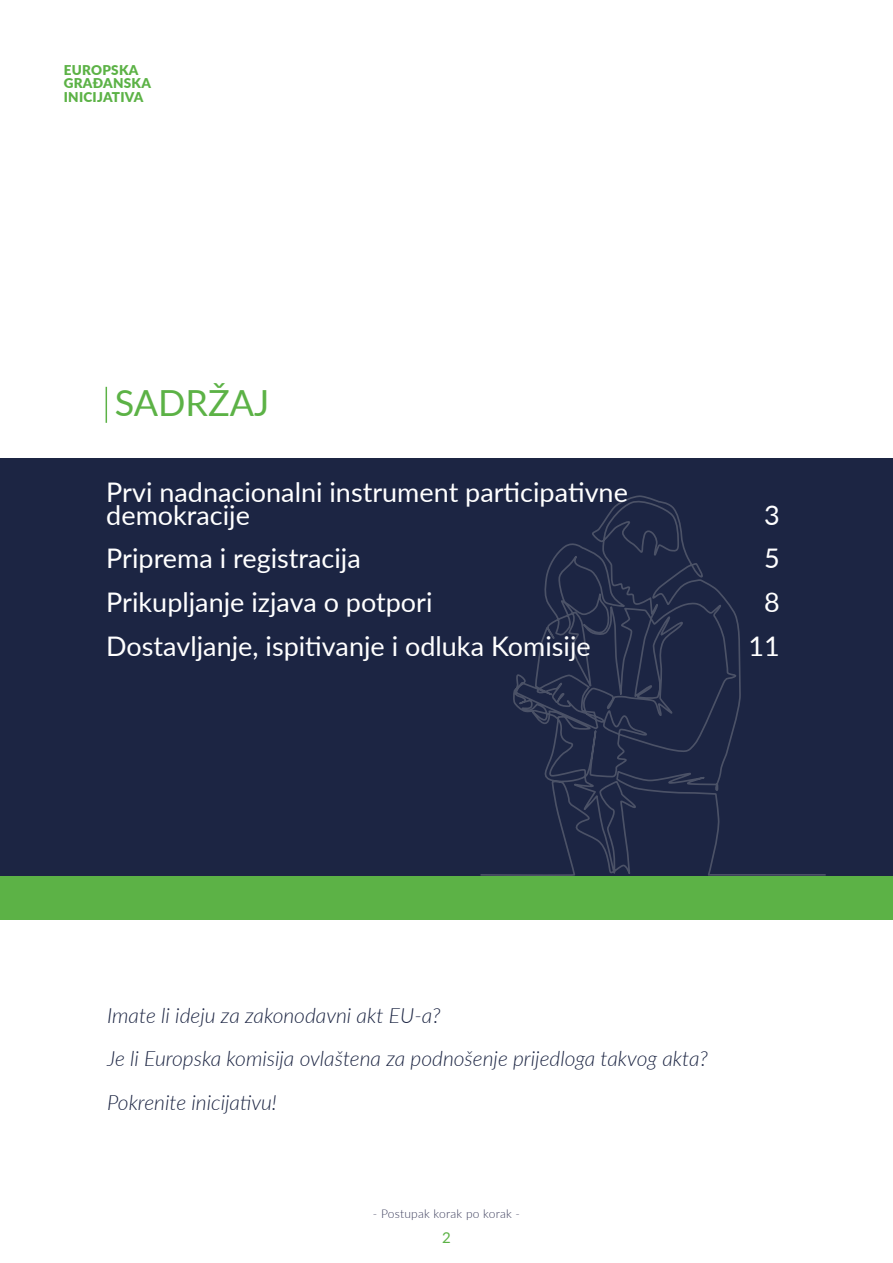
<style>
.page{position:relative;width:893px;height:1263px;background:#fff}
.page>*{position:absolute;margin:0;border:0;box-sizing:border-box;transform-origin:0 0}
.TOC_accent_title{font:36px "Lato";color:#5cb246}
.t1{font:27px/22.5px "Lato";color:#fff}
.t2{font:italic 300 21px "Lato";color:#1c2543}
.t3{font:15px "Lato";color:#5cb246}
.t4{font:900 13.5px/13.5px "Lato";letter-spacing:.02em;color:#5cb246}
.t5{font:300 12px "Lato";letter-spacing:.02em;color:#3c3e5c}
</style>
<div class="page">
<div style="left:0;top:459px;width:893px;height:417px;background:#1c2543"></div>
<svg style="left:480px;top:495px;width:346px;height:381px"></svg>
<div style="left:0;top:876px;width:893px;height:43px;background:#5cb246"></div>
<hr style="left:106px;top:387px;width:1px;height:36px;background:#5cb246">
<p class="t4" style="left:64px;top:62px;width:89px">EUROPSKA<br>GRAĐANSKA<br>INICIJATIVA</p>
<p class="TOC_accent_title" style="left:115px;top:377px;width:156px">SADRŽAJ</p>
<p class="t1" style="left:106px;top:480px;width:523px">Prvi nadnacionalni instrument participativne demokracije</p>
<p class="t1" style="left:764px;top:502px;width:17px">3</p>
<p class="t1" style="left:106px;top:546px;width:256px">Priprema i registracija</p>
<p class="t1" style="left:764px;top:546px;width:17px">5</p>
<p class="t1" style="left:106px;top:590px;width:328px">Prikupljanje izjava o potpori</p>
<p class="t1" style="left:764px;top:590px;width:17px">8</p>
<p class="t1" style="left:106px;top:634px;width:486px">Dostavljanje, ispitivanje i odluka Komisije</p>
<p class="t1" style="left:748px;top:634px;width:33px">11</p>
<p class="t2" style="left:107px;top:1000px;width:335px">Imate li ideju za zakonodavni akt EU-a?</p>
<p class="t2" style="left:107px;top:1044px;width:602px">Je li Europska komisija ovlaštena za podnošenje prijedloga takvog akta?</p>
<p class="t2" style="left:107px;top:1087px;width:171px">Pokrenite inicijativu!</p>
<p class="t5" style="left:373px;top:1206px;width:149px">- Postupak korak po korak -</p>
<p class="t3" style="left:442px;top:1227px;width:10px">2</p>
</div>
